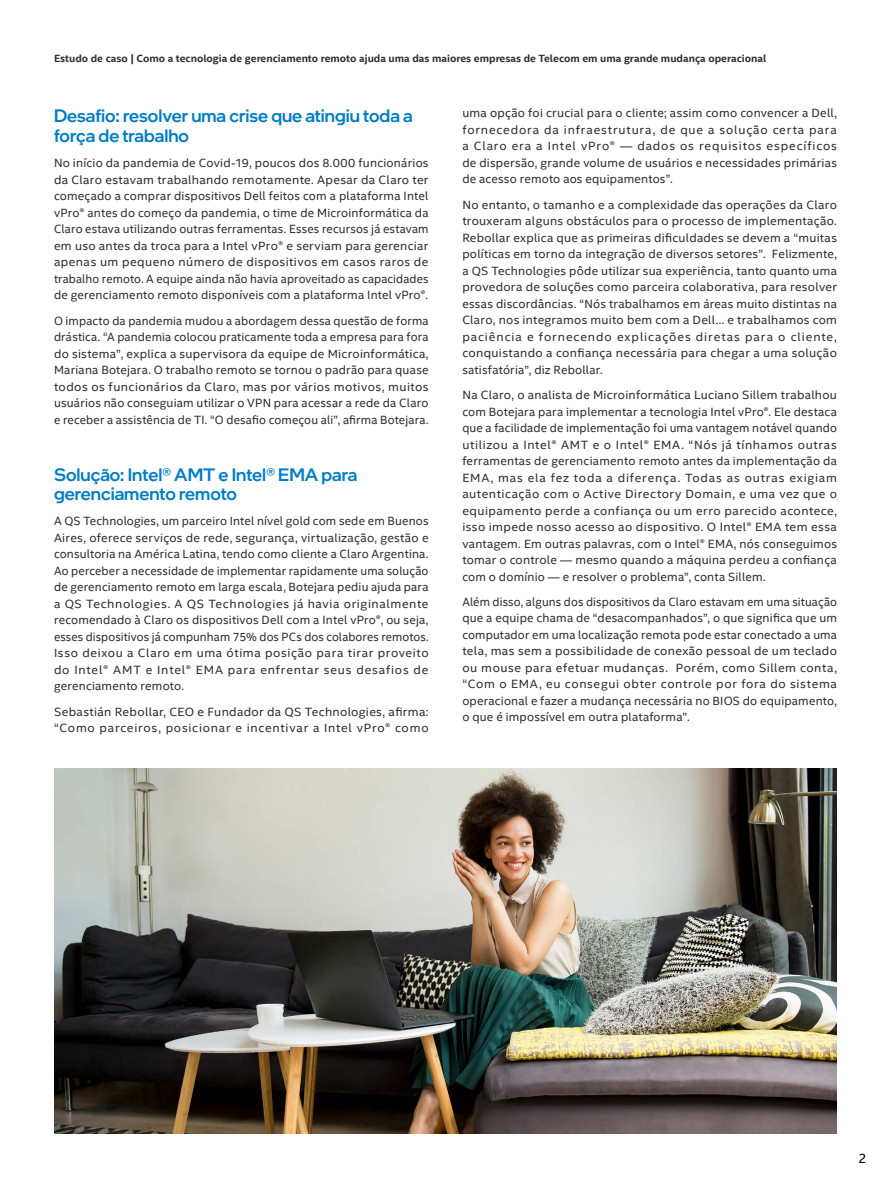
<style>
.page{position:relative;width:891px;height:1188px;background:#fff}
.page>*{position:absolute;margin:0;border:0;box-sizing:border-box;transform-origin:0 0}
.t1{font:500 18px/19.5px "Intel One Display";color:#007dc5}
.t2{font:13.5px "Intel Clear";color:#000}
.t3{font:12px/16.5px "Intel Clear";letter-spacing:.02em;color:#2e2f2f;text-align:justify}
.t4{font:12px/16.5px "Intel Clear";letter-spacing:.04em;color:#2e2f2f}
.t5{font:700 10.5px "Intel Clear";color:#2e2f2f}
</style>
<div class="page">
<img style="left:54px;top:769px;width:783px;height:365px">
<p class="t5" style="left:54px;top:51px;width:714px">Estudo de caso | Como a tecnologia de gerenciamento remoto ajuda uma das maiores empresas de Telecom em uma grande mudança operacional</p>
<h1 class="t1" style="left:54px;top:106px;width:360px">Desafio: resolver uma crise que atingiu toda a força de trabalho</h1>
<p class="t3" style="left:54px;top:155px;width:376px">No início da pandemia de Covid-19, poucos dos 8.000 funcionários da Claro estavam trabalhando remotamente. Apesar da Claro ter começado a comprar dispositivos Dell feitos com a plataforma Intel vPro® antes do começo da pandemia, o time de Microinformática da Claro estava utilizando outras ferramentas. Esses recursos já estavam em uso antes da troca para a Intel vPro® e serviam para gerenciar apenas um pequeno número de dispositivos em casos raros de trabalho remoto. A equipe ainda não havia aproveitado as capacidades de gerenciamento remoto disponíveis com a plataforma Intel vPro®.</p>
<p class="t3" style="left:54px;top:312px;width:376px">O impacto da pandemia mudou a abordagem dessa questão de forma drástica. “A pandemia colocou praticamente toda a empresa para fora do sistema”, explica a supervisora da equipe de Microinformática, Mariana Botejara. O trabalho remoto se tornou o padrão para quase todos os funcionários da Claro, mas por vários motivos, muitos usuários não conseguiam utilizar o VPN para acessar a rede da Claro e receber a assistência de TI. “O desafio começou ali”, afirma Botejara.</p>
<h1 class="t1" style="left:54px;top:464px;width:305px">Solução: Intel® AMT e Intel® EMA para gerenciamento remoto</h1>
<p class="t3" style="left:54px;top:513px;width:376px">A QS Technologies, um parceiro Intel nível gold com sede em Buenos Aires, oferece serviços de rede, segurança, virtualização, gestão e consultoria na América Latina, tendo como cliente a Claro Argentina.<br>Ao perceber a necessidade de implementar rapidamente uma solução de gerenciamento remoto em larga escala, Botejara pediu ajuda para a QS Technologies. A QS Technologies já havia originalmente recomendado à Claro os dispositivos Dell com a Intel vPro®, ou seja, esses dispositivos já compunham 75% dos PCs dos colabores remotos.<br>Isso deixou a Claro em uma ótima posição para tirar proveito do Intel® AMT e Intel® EMA para enfrentar seus desafios de gerenciamento remoto.</p>
<p class="t4" style="left:54px;top:703px;width:376px">Sebastián Rebollar, CEO e Fundador da QS Technologies, afirma: “Como parceiros, posicionar e incentivar a Intel vPro® como</p>
<p class="t3" style="left:462px;top:104px;width:376px">uma opção foi crucial para o cliente; assim como convencer a Dell, fornecedora da infraestrutura, de que a solução certa para a Claro era a Intel vPro® — dados os requisitos específicos de dispersão, grande volume de usuários e necessidades primárias de acesso remoto aos equipamentos”.</p>
<p class="t3" style="left:462px;top:196px;width:376px">No entanto, o tamanho e a complexidade das operações da Claro trouxeram alguns obstáculos para o processo de implementação.<br>Rebollar explica que as primeiras dificuldades se devem a “muitas políticas em torno da integração de diversos setores”. Felizmente, a QS Technologies pôde utilizar sua experiência, tanto quanto uma provedora de soluções como parceira colaborativa, para resolver essas discordâncias. “Nós trabalhamos em áreas muito distintas na Claro, nos integramos muito bem com a Dell… e trabalhamos com paciência e fornecendo explicações diretas para o cliente, conquistando a confiança necessária para chegar a uma solução satisfatória”, diz Rebollar.</p>
<p class="t3" style="left:462px;top:386px;width:376px">Na Claro, o analista de Microinformática Luciano Sillem trabalhou com Botejara para implementar a tecnologia Intel vPro®. Ele destaca que a facilidade de implementação foi uma vantagem notável quando utilizou a Intel® AMT e o Intel® EMA. “Nós já tínhamos outras ferramentas de gerenciamento remoto antes da implementação da EMA, mas ela fez toda a diferença. Todas as outras exigiam autenticação com o Active Directory Domain, e uma vez que o equipamento perde a confiança ou um erro parecido acontece, isso impede nosso acesso ao dispositivo. O Intel® EMA tem essa vantagem. Em outras palavras, com o Intel® EMA, nós conseguimos tomar o controle — mesmo quando a máquina perdeu a confiança com o domínio — e resolver o problema”, conta Sillem.</p>
<p class="t3" style="left:462px;top:593px;width:376px">Além disso, alguns dos dispositivos da Claro estavam em uma situação que a equipe chama de “desacompanhados”, o que significa que um computador em uma localização remota pode estar conectado a uma tela, mas sem a possibilidade de conexão pessoal de um teclado ou mouse para efetuar mudanças. Porém, como Sillem conta, “Com o EMA, eu consegui obter controle por fora do sistema operacional e fazer a mudança necessária no BIOS do equipamento, o que é impossível em outra plataforma”.</p>
<p class="t2" style="left:858px;top:1149px;width:10px">2</p>
</div>
